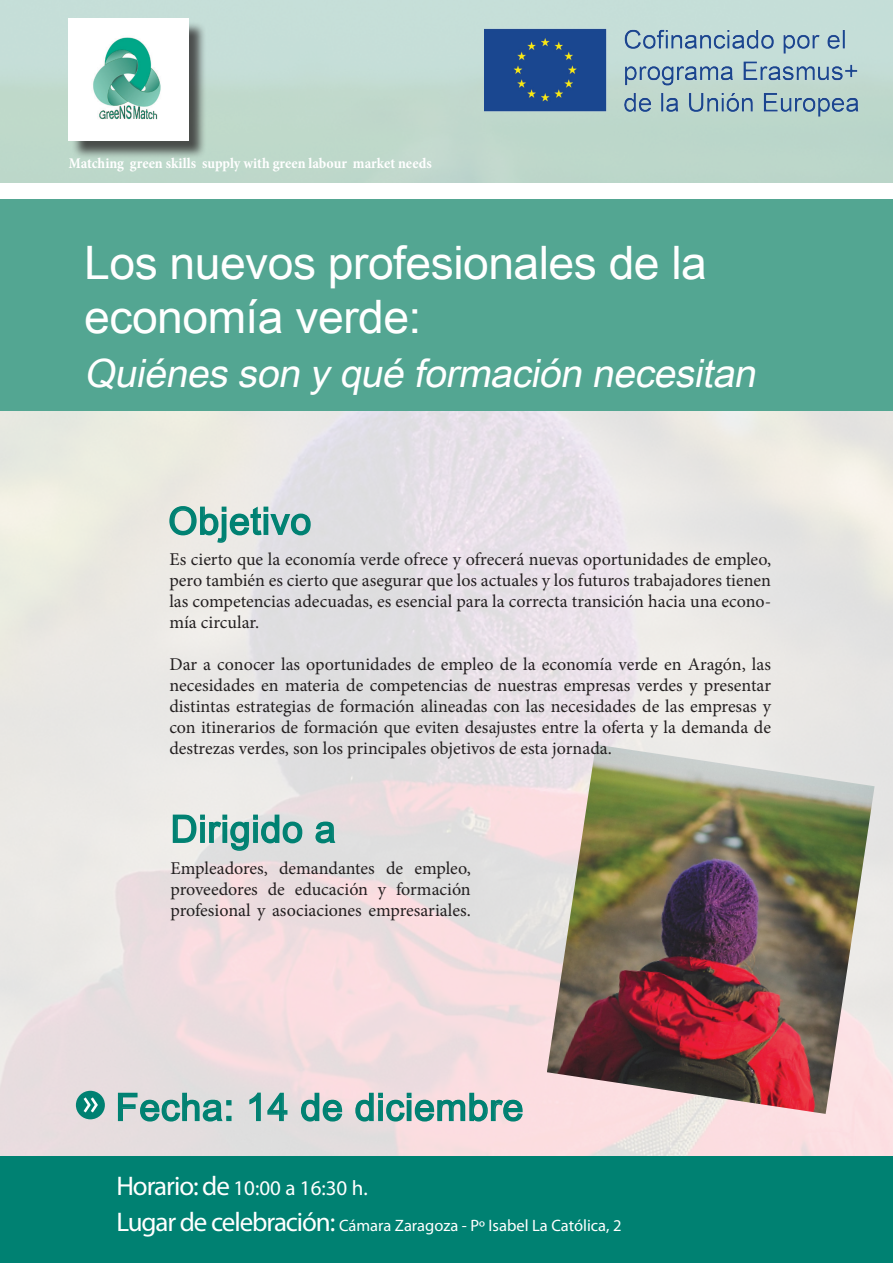
<style>
.page{position:relative;width:893px;height:1263px;background:#fff}
.page>*{position:absolute;margin:0;border:0;box-sizing:border-box;transform-origin:0 0}
.t1{font:46.2px "Arial Unicode MS";letter-spacing:-.01em;color:#fff}
.t2{font:italic 39px "Arial Unicode MS";color:#fff}
.t3{font:37.5px "Arial Unicode MS";letter-spacing:.02em;color:#008172}
.t4{font:21px "Myriad Pro";color:#fff}
.t5{font:18px/21px "Minion Pro";color:#231f20;text-align:justify}
.titulo_cajicas{font:16.5px "Myriad Pro";color:#fff}
.t6{font:700 condensed 15px "Minion Pro";color:#fff}
.s1{font-size:27px}
</style>
<div class="page">
<img style="left:0;top:199px;width:893px;height:958px">
<div style="left:0;top:200px;width:893px;height:211px;background:#53a692"></div>
<img style="left:547px;top:744px;width:328px;height:370px">
<div style="left:0;top:1157px;width:893px;height:106px;background:#008172"></div>
<svg style="left:117px;top:1092px;width:115px;height:30px;background:#a6c4c1"></svg>
<svg style="left:249px;top:1092px;width:39px;height:30px"></svg>
<svg style="left:300px;top:1092px;width:43px;height:30px"></svg>
<svg style="left:355px;top:1092px;width:169px;height:30px;background:#b2c3c1"></svg>
<div style="left:76px;top:1091px;width:29px;height:28px;background:#008172;border-radius:50%"></div>
<svg style="left:84px;top:1097px;width:14px;height:15px"></svg>
<div style="left:0;top:0;width:893px;height:185px;background:linear-gradient(to right,#c4dcd2,#bed8ce)"></div>
<div style="left:71px;top:21px;width:136px;height:139px;background:#231f20;opacity:.75"></div>
<img style="left:69px;top:19px;width:119px;height:122px">
<img style="left:484px;top:27px;width:381px;height:92px">
<svg style="left:169px;top:505px;width:142px;height:41px;background:#b8d1cc"></svg>
<svg style="left:172px;top:814px;width:131px;height:38px;background:#aeccc8"></svg>
<svg style="left:315px;top:820px;width:22px;height:24px"></svg>
<div style="left:0;top:184px;width:893px;height:15px;background:#fff"></div>
<p class="t6" style="left:69px;top:153px;width:364px">Matching green skills supply with green labour market needs</p>
<p class="t1" style="left:84px;top:229px;width:624px">Los nuevos profesionales de la</p>
<p class="t1" style="left:84px;top:283px;width:339px">economía verde:</p>
<p class="t2" style="left:84px;top:345px;width:682px">Quiénes son y qué formación necesitan</p>
<p class="t3" style="left:168px;top:494px;width:144px">Objetivo</p>
<p class="t5" style="left:169px;top:549px;width:603px">Es cierto que la economía verde ofrece y ofrecerá nuevas oportunidades de empleo, pero también es cierto que asegurar que los actuales y los futuros trabajadores tienen las competencias adecuadas, es esencial para la correcta transición hacia una econo&shy;mía circular.</p>
<p class="t5" style="left:169px;top:654px;width:603px">Dar a conocer las oportunidades de empleo de la economía verde en Aragón, las necesidades en materia de competencias de nuestras empresas verdes y presentar distintas estrategias de formación alineadas con las necesidades de las empresas y con itinerarios de formación que eviten desajustes entre la oferta y la demanda de destrezas verdes, son los principales objetivos de esta jornada.</p>
<p class="t3" style="left:171px;top:802px;width:167px">Dirigido a</p>
<p class="t5" style="left:171px;top:858px;width:302px">Empleadores, demandantes de empleo, proveedores de educación y formación profesional y asociaciones empresariales.</p>
<p class="t3" style="left:116px;top:1080px;width:409px">Fecha: 14 de diciembre</p>
<p class="t4" style="left:116px;top:1175px;width:253px"><span class="s1">Horario: de</span> 10:00 a 16:30 h.</p>
<p class="titulo_cajicas" style="left:116px;top:1215px;width:507px"><span class="s1">Lugar de celebración:</span> Cámara Zaragoza - Pº Isabel La Católica, 2</p>
</div>
